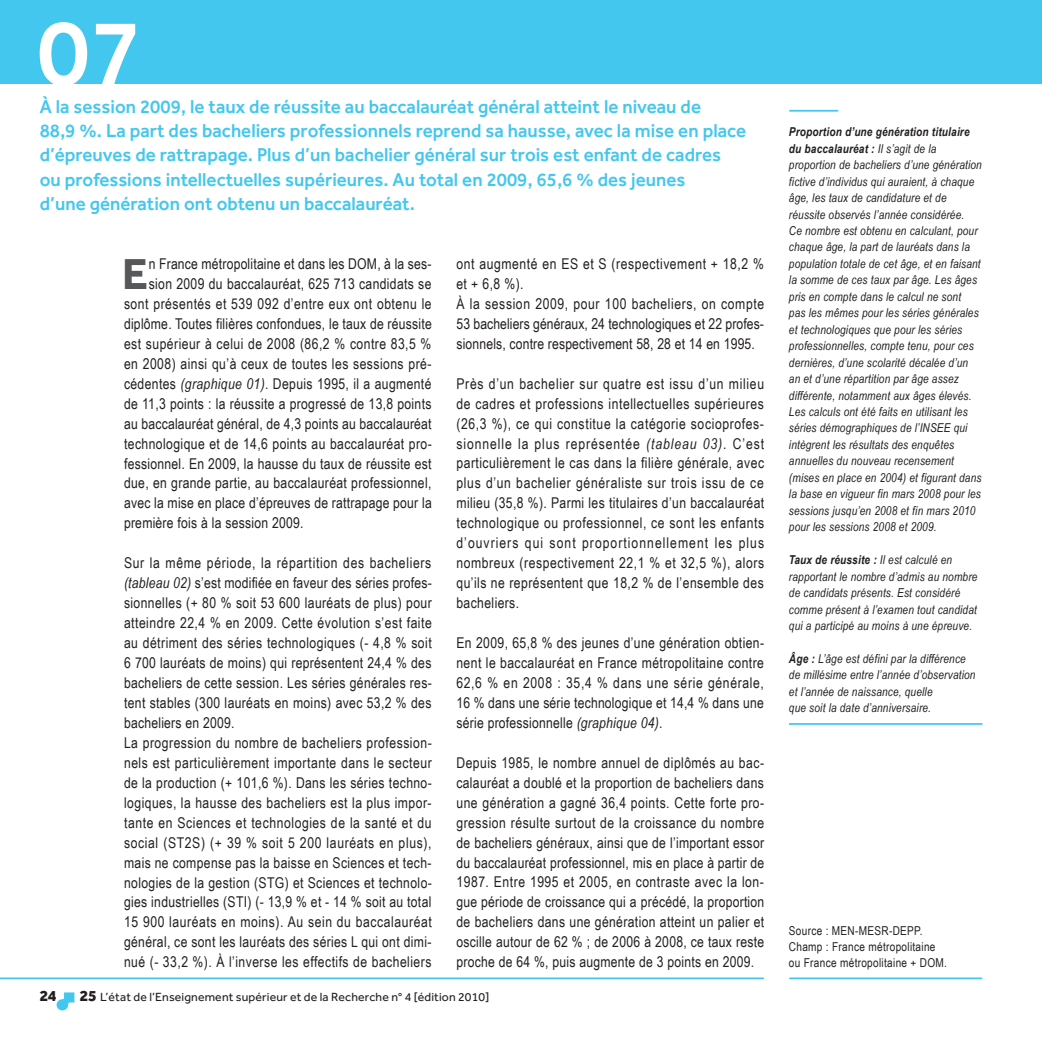
<style>
.page{position:relative;width:1042px;height:1042px;background:#fff}
.page>*{position:absolute;margin:0;border:0;box-sizing:border-box;transform-origin:0 0}
.t1{font:500 96.25px "Effra";color:#fff}
.t2{font:700 44.8px "Effra";color:#57585a}
.t3{font:500 19.25px/24.2px "Effra";color:#44c7ee}
.t4{font:800 15.75px "Effra";color:#231f20}
.t5{font:14.88px/19.9px "Arial Narrow";letter-spacing:.025em;color:#231f20;text-align:justify}
.t6{font:italic 12.25px/16.4px "Arial Narrow";letter-spacing:.015em;color:#231f20}
.t7{font:12.25px/16.4px "Arial Narrow";letter-spacing:.025em;color:#231f20}
.t8{font:12.25px "Effra";letter-spacing:.01em;color:#231f20}
.s1{font-style:italic}
.s2{font-weight:800;font-size:15.75px}
.s3{font-weight:700}
</style>
<div class="page">
<div style="left:0;top:0;width:1042px;height:83px;background:#44c7ee"></div>
<hr style="left:0;top:977px;width:763px;height:2px;background:#44c7ee">
<hr style="left:790px;top:977px;width:191px;height:2px;background:#44c7ee">
<hr style="left:790px;top:110px;width:47px;height:2px;background:#44c7ee">
<svg style="left:57px;top:992px;width:17px;height:18px"></svg>
<hr style="left:789px;top:723px;width:193px;height:2px;background:#44c7ee">
<h1 class="t1" style="left:37px;top:-5px;width:106px">07</h1>
<p class="t3" style="left:40px;top:94px;width:708px">À la session 2009, le taux de réussite au baccalauréat général atteint le niveau de<br>88,9 %. La part des bacheliers professionnels reprend sa hausse, avec la mise en place d’épreuves de rattrapage. Plus d’un bachelier général sur trois est enfant de cadres ou professions intellectuelles supérieures. Au total en 2009, 65,6 % des jeunes<br>d’une génération ont obtenu un baccalauréat.</p>
<h2 class="t2" style="left:122px;top:247px;width:27px">E</h2>
<p class="t5" style="left:149px;top:253px;width:284px">n France métropolitaine et dans les DOM, à la ses-</p>
<p class="t5" style="left:149px;top:273px;width:284px">sion 2009 du baccalauréat, 625 713 candidats se</p>
<p class="t5" style="left:124px;top:293px;width:309px">sont présentés et 539 092 d’entre eux ont obtenu le</p>
<p class="t5" style="left:124px;top:313px;width:309px">diplôme. Toutes filières confondues, le taux de réussite</p>
<p class="t5" style="left:124px;top:333px;width:309px">est supérieur à celui de 2008 (86,2 % contre 83,5 %</p>
<p class="t5" style="left:124px;top:353px;width:309px">en 2008) ainsi qu’à ceux de toutes les sessions pré-</p>
<p class="t5" style="left:124px;top:373px;width:309px">cédentes <span class="s1">(graphique 01)</span>. Depuis 1995, il a augmenté</p>
<p class="t5" style="left:124px;top:393px;width:309px">de 11,3 points : la réussite a progressé de 13,8 points</p>
<p class="t5" style="left:124px;top:413px;width:309px">au baccalauréat général, de 4,3 points au baccalauréat</p>
<p class="t5" style="left:124px;top:433px;width:309px">technologique et de 14,6 points au baccalauréat pro-</p>
<p class="t5" style="left:124px;top:453px;width:309px">fessionnel. En 2009, la hausse du taux de réussite est</p>
<p class="t5" style="left:124px;top:473px;width:309px">due, en grande partie, au baccalauréat professionnel,</p>
<p class="t5" style="left:124px;top:493px;width:309px">avec la mise en place d’épreuves de rattrapage pour la</p>
<p class="t5" style="left:124px;top:512px;width:181px">première fois à la session 2009.</p>
<p class="t5" style="left:124px;top:552px;width:309px;text-align:left">Sur la même période, la répartition des bacheliers <span class="s1">(tableau 02)</span> s’est modifiée en faveur des séries profes&shy;sionnelles (+ 80 % soit 53 600 lauréats de plus) pour atteindre 22,4 % en 2009. Cette évolution s’est faite au détriment des séries technologiques (- 4,8 % soit 6 700 lauréats de moins) qui représentent 24,4 % des bacheliers de cette session. Les séries générales res&shy;tent stables (300 lauréats en moins) avec 53,2 % des bacheliers en 2009.<br>La progression du nombre de bacheliers profession&shy;nels est particulièrement importante dans le secteur de la production (+ 101,6 %). Dans les séries techno&shy;logiques, la hausse des bacheliers est la plus impor&shy;tante en Sciences et technologies de la santé et du social (ST2S) (+ 39 % soit 5 200 lauréats en plus), mais ne compense pas la baisse en Sciences et tech&shy;nologies de la gestion (STG) et Sciences et technolo&shy;gies industrielles (STI) (- 13,9 % et - 14 % soit au total 15 900 lauréats en moins). Au sein du baccalauréat général, ce sont les lauréats des séries L qui ont dimi&shy;nué (- 33,2 %). À l’inverse les effectifs de bacheliers</p>
<p class="t5" style="left:456px;top:253px;width:309px;text-align:left">ont augmenté en ES et S (respectivement + 18,2 % et + 6,8 %).<br>À la session 2009, pour 100 bacheliers, on compte 53 bacheliers généraux, 24 technologiques et 22 profes&shy;sionnels, contre respectivement 58, 28 et 14 en 1995.</p>
<p class="t5" style="left:456px;top:373px;width:309px">Près d’un bachelier sur quatre est issu d’un milieu de cadres et professions intellectuelles supérieures (26,3 %), ce qui constitue la catégorie socioprofes&shy;sionnelle la plus représentée <span class="s1">(tableau 03)</span>. C’est particulièrement le cas dans la filière générale, avec plus d’un bachelier généraliste sur trois issu de ce milieu (35,8 %). Parmi les titulaires d’un baccalauréat technologique ou professionnel, ce sont les enfants d’ouvriers qui sont proportionnellement les plus nombreux (respectivement 22,1 % et 32,5 %), alors qu’ils ne représentent que 18,2 % de l’ensemble des bacheliers.</p>
<p class="t5" style="left:456px;top:632px;width:309px">En 2009, 65,8 % des jeunes d’une génération obtien&shy;nent le baccalauréat en France métropolitaine contre 62,6 % en 2008 : 35,4 % dans une série générale, 16 % dans une série technologique et 14,4 % dans une série professionnelle <span class="s1">(graphique 04)</span>.</p>
<p class="t5" style="left:456px;top:752px;width:309px">Depuis 1985, le nombre annuel de diplômés au bac&shy;calauréat a doublé et la proportion de bacheliers dans une génération a gagné 36,4 points. Cette forte pro&shy;gression résulte surtout de la croissance du nombre de bacheliers généraux, ainsi que de l’important essor du baccalauréat professionnel, mis en place à partir de 1987. Entre 1995 et 2005, en contraste avec la lon&shy;gue période de croissance qui a précédé, la proportion de bacheliers dans une génération atteint un palier et oscille autour de 62 % ; de 2006 à 2008, ce taux reste proche de 64 %, puis augmente de 3 points en 2009.</p>
<p class="t4" style="left:40px;top:986px;width:19px">24</p>
<p class="t8" style="left:80px;top:990px;width:411px"><span class="s2">25</span> L’état de l’Enseignement supérieur et de la Recherche n° 4 [édition 2010]</p>
<p class="t6" style="left:789px;top:123px;width:194px"><span class="s3">Proportion d’une génération titulaire du baccalauréat :</span> Il s’agit de la proportion de bacheliers d’une génération fictive d’individus qui auraient, à chaque âge, les taux de candidature et de réussite observés l’année considérée.<br>Ce nombre est obtenu en calculant, pour chaque âge, la part de lauréats dans la population totale de cet âge, et en faisant la somme de ces taux par âge. Les âges pris en compte dans le calcul ne sont<br>pas les mêmes pour les séries générales et technologiques que pour les séries professionnelles, compte tenu, pour ces dernières, d’une scolarité décalée d’un an et d’une répartition par âge assez différente, notamment aux âges élevés.<br>Les calculs ont été faits en utilisant les séries démographiques de l’INSEE qui intègrent les résultats des enquêtes annuelles du nouveau recensement (mises en place en 2004) et figurant dans la base en vigueur fin mars 2008 pour les sessions jusqu’en 2008 et fin mars 2010 pour les sessions 2008 et 2009.</p>
<p class="t6" style="left:789px;top:551px;width:190px"><span class="s3">Taux de réussite :</span> Il est calculé en rapportant le nombre d’admis au nombre de candidats présents. Est considéré comme présent à l’examen tout candidat qui a participé au moins à une épreuve.</p>
<p class="t6" style="left:789px;top:650px;width:188px"><span class="s3">Âge :</span> L’âge est défini par la différence de millésime entre l’année d’observation et l’année de naissance, quelle<br>que soit la date d’anniversaire.</p>
<p class="t7" style="left:789px;top:921px;width:160px">Source : MEN-MESR-DEPP.<br>Champ : France métropolitaine ou France métropolitaine + DOM.</p>
</div>
